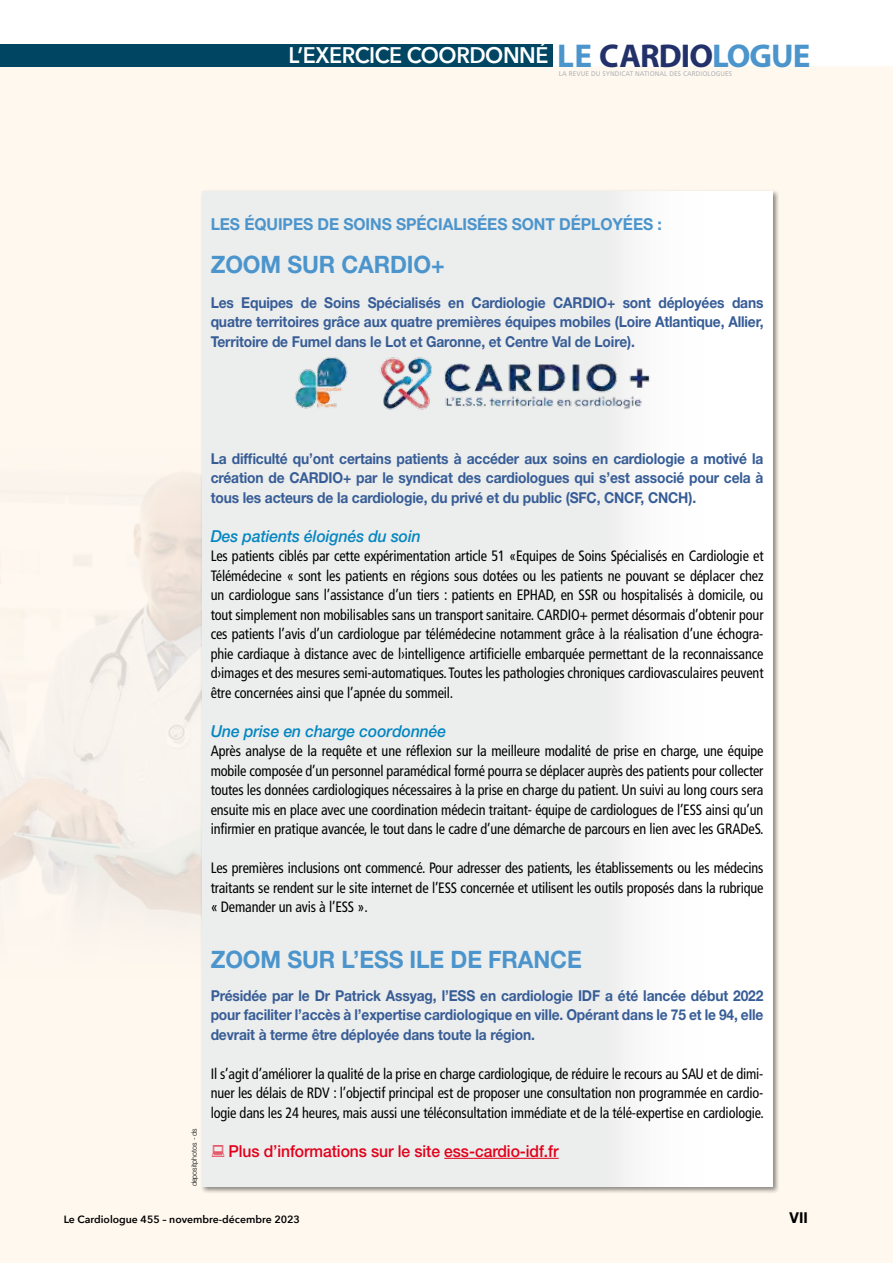
<style>
.page{position:relative;width:893px;height:1263px;background:#fff}
.page>*{position:absolute;margin:0;border:0;box-sizing:border-box;transform-origin:0 0}
.t1{font:700 33.15px "Myriad Pro";letter-spacing:-.03em;color:#4b95cc}
.t2{font:700 24px "Helvetica Neue LT Std";letter-spacing:-.005em;color:#4b95cc;scale:.95 1}
.t3{font:600 22.5px "Avenir Next";letter-spacing:-.02em;color:#fff;scale:.95 1}
.t4{font:italic 500 16.5px "Helvetica Neue LT Std";letter-spacing:-.005em;color:#0386c1;scale:.95 1}
.t5{font:500 16.5px "Helvetica Neue LT Std";letter-spacing:-.005em;color:#e2001a;scale:.95 1}
.t6{font:700 16.5px "Helvetica Neue LT Std";letter-spacing:-.005em;color:#4b95cc;scale:.95 1}
.t7{font:condensed 15px/19.5px "Frutiger LT Std";letter-spacing:-.01em;color:#000;text-align:justify;scale:.95 1}
.t8{font:700 15px/19.5px "Helvetica Neue LT Std";letter-spacing:-.01em;color:#375d96;text-align:justify;scale:.92 1}
.t9{font:700 15px "Helvetica Neue LT Std";color:#000}
.t10{font:600 10.5px "Avenir Next";color:#000}
.t11{font:300 7.5px "Helvetica Neue LT Std";color:#000;scale:.95 1}
.t12{font:6.75px "Frutiger LT Std";letter-spacing:.01em;color:#b2b4b7;scale:.95 1}
.s1{color:#23316b}
</style>
<div class="page">
<div style="left:0;top:67px;width:893px;height:1196px;background:#fff8ef"></div>
<div style="left:0;top:44px;width:553px;height:23px;background:#004662"></div>
<img style="left:0;top:477px;width:200px;height:439px">
<div style="left:200px;top:190px;width:579px;height:1004px;background:#000;opacity:.45"></div>
<div style="left:202px;top:191px;width:570px;height:995px;background:linear-gradient(to right,#e6e8e8,#fafbfb)"></div>
<hr style="left:444px;top:1158px;width:115px;height:1px;background:#e2001a">
<img style="left:288px;top:347px;width:373px;height:70px">
<svg style="left:212px;top:1144px;width:12px;height:13px"></svg>
<h3 class="t3" style="left:289px;top:36px;width:275px">L’EXERCICE COORDONNÉ</h3>
<h1 class="t1" style="left:557px;top:37px;width:255px">LE <span class="s1">CARDIO</span>LOGUE</h1>
<p class="t12" style="left:559px;top:70px;width:184px">LA REVUE DU SYNDICAT NATIONAL DES CARDIOLOGUES</p>
<p class="t6" style="left:211px;top:213px;width:476px">LES ÉQUIPES DE SOINS SPÉCIALISÉES SONT DÉPLOYÉES :</p>
<h2 class="t2" style="left:211px;top:250px;width:248px">ZOOM SUR CARDIO+</h2>
<p class="t8" style="left:211px;top:292px;width:602px">Les Equipes de Soins Spécialisés en Cardiologie CARDIO+ sont déployées dans quatre territoires grâce aux quatre premières équipes mobiles (Loire Atlantique, Allier, Territoire de Fumel dans le Lot et Garonne, et Centre Val de Loire).</p>
<p class="t11" style="left:190px;top:1186px;width:63px;rotate:-90deg">depositphotos - ds</p>
<p class="t8" style="left:211px;top:448px;width:602px">La difficulté qu’ont certains patients à accéder aux soins en cardiologie a motivé la création de CARDIO+ par le syndicat des cardiologues qui s’est associé pour cela à tous les acteurs de la cardiologie, du privé et du public (SFC, CNCF, CNCH).</p>
<p class="t4" style="left:211px;top:526px;width:223px">Des patients éloignés du soin</p>
<p class="t7" style="left:211px;top:546px;width:583px">Les patients ciblés par cette expérimentation article 51 «Equipes de Soins Spécialisés en Cardiologie et Télémédecine « sont les patients en régions sous dotées ou les patients ne pouvant se déplacer chez un cardiologue sans l’assistance d’un tiers : patients en EPHAD, en SSR ou hospitalisés à domicile, ou tout simplement non mobilisables sans un transport sanitaire. CARDIO+ permet désormais d’obtenir pour ces patients l’avis d’un cardiologue par télémédecine notamment grâce à la réalisation d’une échogra&shy;phie cardiaque à distance avec de l›intelligence artificielle embarquée permettant de la reconnaissance d›images et des mesures semi-automatiques. Toutes les pathologies chroniques cardiovasculaires peuvent être concernées ainsi que l’apnée du sommeil.</p>
<p class="t4" style="left:211px;top:721px;width:249px">Une prise en charge coordonnée</p>
<p class="t7" style="left:211px;top:741px;width:583px">Après analyse de la requête et une réflexion sur la meilleure modalité de prise en charge, une équipe mobile composée d’un personnel paramédical formé pourra se déplacer auprès des patients pour collecter toutes les données cardiologiques nécessaires à la prise en charge du patient. Un suivi au long cours sera ensuite mis en place avec une coordination médecin traitant- équipe de cardiologues de l’ESS ainsi qu’un infirmier en pratique avancée, le tout dans le cadre d’une démarche de parcours en lien avec les GRADeS.</p>
<p class="t7" style="left:211px;top:858px;width:583px">Les premières inclusions ont commencé. Pour adresser des patients, les établissements ou les médecins traitants se rendent sur le site internet de l’ESS concernée et utilisent les outils proposés dans la rubrique « Demander un avis à l’ESS ».</p>
<h2 class="t2" style="left:211px;top:945px;width:392px">ZOOM SUR L’ESS ILE DE FRANCE</h2>
<p class="t8" style="left:211px;top:985px;width:602px">Présidée par le Dr Patrick Assyag, l’ESS en cardiologie IDF a été lancée début 2022 pour faciliter l’accès à l’expertise cardiologique en ville. Opérant dans le 75 et le 94, elle devrait à terme être déployée dans toute la région.</p>
<p class="t7" style="left:211px;top:1064px;width:584px">Il s’agit d’améliorer la qualité de la prise en charge cardiologique, de réduire le recours au SAU et de dimi&shy;nuer les délais de RDV : l’objectif principal est de proposer une consultation non programmée en cardio&shy;logie dans les 24 heures, mais aussi une téléconsultation immédiate et de la télé-expertise en cardiologie.</p>
<p class="t5" style="left:228px;top:1141px;width:349px">Plus d’informations sur le site ess-cardio-idf.fr</p>
<p class="t10" style="left:64px;top:1210px;width:238px">Le Cardiologue 455 – novembre-décembre 2023</p>
<p class="t9" style="left:790px;top:1208px;width:20px">VII</p>
</div>
